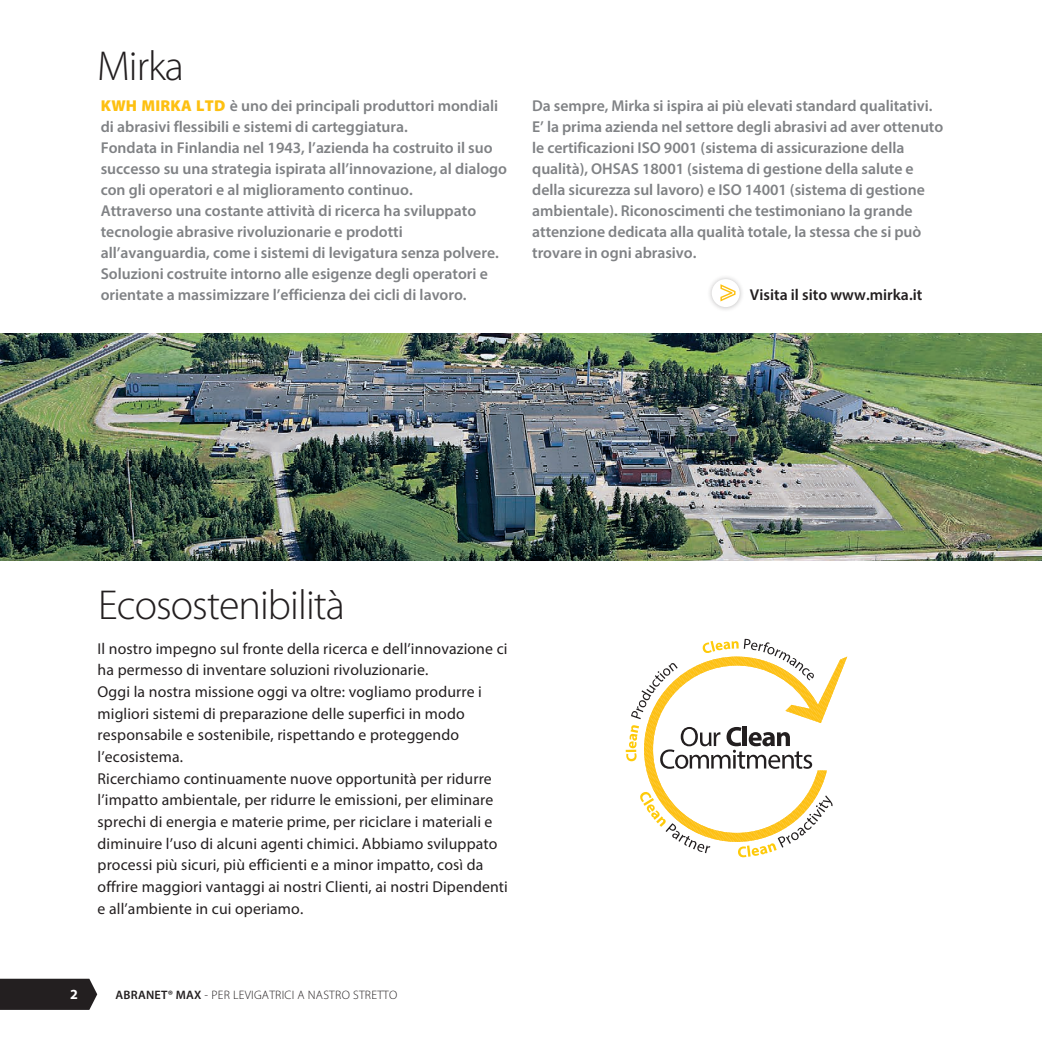
<style>
.page{position:relative;width:1042px;height:1042px;background:#fff}
.page>*{position:absolute;margin:0;border:0;box-sizing:border-box;transform-origin:0 0}
.t{font:300 42px "Myriad Pro";letter-spacing:-.02em;color:#231f20}
.Products{font:600 15.75px/21px "Myriad Pro";color:#808285}
.t-2{font:15.75px/21.7px "Myriad Pro";letter-spacing:.01em;color:#231f20}
.Products-2{font:600 15.75px "Myriad Pro";letter-spacing:.005em;color:#231f20}
.t1{font:700 14px "Myriad Pro";color:#fff}
.t2{font:300 12.25px "Myriad Pro";letter-spacing:.02em;color:#231f20}
.s1{font-weight:900;color:#fdc011}
.s2{font-weight:700;font-size:28.35px;color:#fdc011}
.s3{font-weight:600}
</style>
<div class="page">
<svg style="left:0;top:978px;width:98px;height:32px"></svg>
<div style="left:706px;top:274px;width:39px;height:38px;background:#231f20;opacity:.3"></div>
<div style="left:712px;top:279px;width:28px;height:28px;background:#fff;border-radius:50%"></div>
<svg style="left:720px;top:283px;width:17px;height:19px"></svg>
<svg style="left:626px;top:639px;width:221px;height:218px"></svg>
<img style="left:0;top:334px;width:1042px;height:226px">
<p class="t" style="left:97px;top:43px;width:88px">Mirka</p>
<p class="Products" style="left:101px;top:95px;width:408px"><span class="s1">KWH MIRKA LTD</span> è uno dei principali produttori mondiali di abrasivi flessibili e sistemi di carteggiatura.<br>Fondata in Finlandia nel 1943, l’azienda ha costruito il suo successo su una strategia ispirata all’innovazione, al dialogo con gli operatori e al miglioramento continuo.<br>Attraverso una costante attività di ricerca ha sviluppato tecnologie abrasive rivoluzionarie e prodotti all’avanguardia, come i sistemi di levigatura senza polvere.<br>Soluzioni costruite intorno alle esigenze degli operatori e orientate a massimizzare l’efficienza dei cicli di lavoro.</p>
<p class="Products" style="left:532px;top:95px;width:412px">Da sempre, Mirka si ispira ai più elevati standard qualitativi.<br>E’ la prima azienda nel settore degli abrasivi ad aver ottenuto le certificazioni ISO 9001 (sistema di assicurazione della qualità), OHSAS 18001 (sistema di gestione della salute e della sicurezza sul lavoro) e ISO 14001 (sistema di gestione ambientale). Riconoscimenti che testimoniano la grande attenzione dedicata alla qualità totale, la stessa che si può trovare in ogni abrasivo.</p>
<p class="Products-2" style="left:719px;top:285px;width:204px"><span class="s2">&gt;</span> Visita il sito www.mirka.it</p>
<p class="t" style="left:98px;top:582px;width:248px">Ecosostenibilità</p>
<p class="t-2" style="left:98px;top:637px;width:412px">Il nostro impegno sul fronte della ricerca e dell’innovazione ci ha permesso di inventare soluzioni rivoluzionarie.<br>Oggi la nostra missione oggi va oltre: vogliamo produrre i migliori sistemi di preparazione delle superfici in modo responsabile e sostenibile, rispettando e proteggendo l’ecosistema.<br>Ricerchiamo continuamente nuove opportunità per ridurre l’impatto ambientale, per ridurre le emissioni, per eliminare sprechi di energia e materie prime, per riciclare i materiali e diminuire l’uso di alcuni agenti chimici. Abbiamo sviluppato processi più sicuri, più efficienti e a minor impatto, così da offrire maggiori vantaggi ai nostri Clienti, ai nostri Dipendenti e all’ambiente in cui operiamo.</p>
<p class="t1" style="left:70px;top:987px;width:9px">2</p>
<p class="t2" style="left:115px;top:988px;width:283px"><span class="s3">ABRANET® MAX</span> - PER LEVIGATRICI A NASTRO STRETTO</p>
</div>
